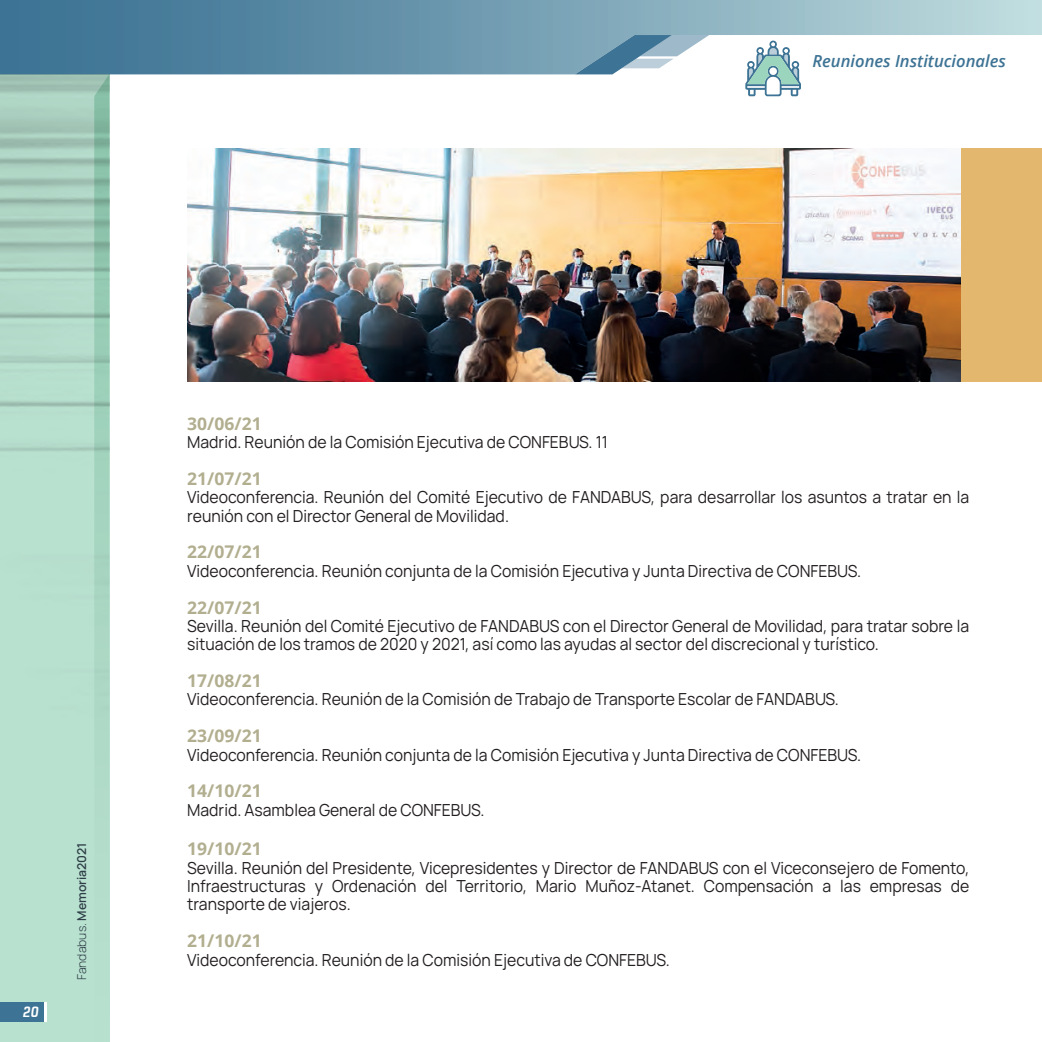
<style>
.page{position:relative;width:1042px;height:1042px;background:#fff}
.page>*{position:absolute;margin:0;border:0;box-sizing:border-box;transform-origin:0 0}
.t1{font:700 17.5px "Open Sans";color:#b2af90}
.t2{font:16.62px/18.4px "Hauora";color:#231f20;scale:.95 1}
.t3{font:italic 600 16.62px "Open Sans";color:#3d7394}
.t4{font:italic 600 14.88px "Kondes";color:#fff}
.t5{font:600 12.25px "Hauora";color:#2f3f47}
.s1{font-weight:300}
</style>
<div class="page">
<svg style="left:0;top:74px;width:94px;height:968px;background:#b4dbca"></svg>
<svg style="left:0;top:0;width:1042px;height:74px"></svg>
<svg style="left:94px;top:74px;width:15px;height:968px;background:#a3d1bd"></svg>
<svg style="left:575px;top:35px;width:134px;height:39px"></svg>
<svg style="left:745px;top:41px;width:56px;height:55px"></svg>
<img style="left:187px;top:149px;width:774px;height:233px">
<div style="left:961px;top:149px;width:81px;height:233px;background:#e3b76d"></div>
<div style="left:0;top:1002px;width:44px;height:20px;background:#3d7394"></div>
<hr style="left:44px;top:1002px;width:3px;height:20px;background:#fff">
<p class="t3" style="left:812px;top:49px;width:195px">Reuniones Institucionales</p>
<p class="t4" style="left:23px;top:1002px;width:17px">20</p>
<p class="t5" style="left:72px;top:980px;width:139px;rotate:-90deg"><span class="s1">Fandabus.</span> Memoria2021</p>
<p class="t1" style="left:187px;top:411px;width:76px">30/06/21</p>
<p class="t2" style="left:187px;top:432px;width:444px">Madrid. Reunión de la Comisión Ejecutiva de CONFEBUS. 11</p>
<p class="t1" style="left:187px;top:466px;width:76px">21/07/21</p>
<p class="t2" style="left:187px;top:487px;width:824px">Videoconferencia. Reunión del Comité Ejecutivo de FANDABUS, para desarrollar los asuntos a tratar en la reunión con el Director General de Movilidad.</p>
<p class="t1" style="left:187px;top:540px;width:76px">22/07/21</p>
<p class="t2" style="left:187px;top:560px;width:711px">Videoconferencia. Reunión conjunta de la Comisión Ejecutiva y Junta Directiva de CONFEBUS.</p>
<p class="t1" style="left:187px;top:595px;width:76px">22/07/21</p>
<p class="t2" style="left:187px;top:615px;width:824px">Sevilla. Reunión del Comité Ejecutivo de FANDABUS con el Director General de Movilidad, para tratar sobre la situación de los tramos de 2020 y 2021, así como las ayudas al sector del discrecional y turístico.</p>
<p class="t1" style="left:187px;top:668px;width:76px">17/08/21</p>
<p class="t2" style="left:187px;top:689px;width:687px">Videoconferencia. Reunión de la Comisión de Trabajo de Transporte Escolar de FANDABUS.</p>
<p class="t1" style="left:187px;top:723px;width:76px">23/09/21</p>
<p class="t2" style="left:187px;top:744px;width:711px">Videoconferencia. Reunión conjunta de la Comisión Ejecutiva y Junta Directiva de CONFEBUS.</p>
<p class="t1" style="left:187px;top:778px;width:76px">14/10/21</p>
<p class="t2" style="left:187px;top:799px;width:314px">Madrid. Asamblea General de CONFEBUS.</p>
<p class="t1" style="left:187px;top:836px;width:76px">19/10/21</p>
<p class="t2" style="left:187px;top:857px;width:825px;text-align:justify">Sevilla. Reunión del Presidente, Vicepresidentes y Director de FANDABUS con el Viceconsejero de Fomento, Infraestructuras y Ordenación del Territorio, Mario Muñoz-Atanet. Compensación a las empresas de transporte de viajeros.</p>
<p class="t1" style="left:187px;top:928px;width:76px">21/10/21</p>
<p class="t2" style="left:187px;top:949px;width:509px">Videoconferencia. Reunión de la Comisión Ejecutiva de CONFEBUS.</p>
</div>
